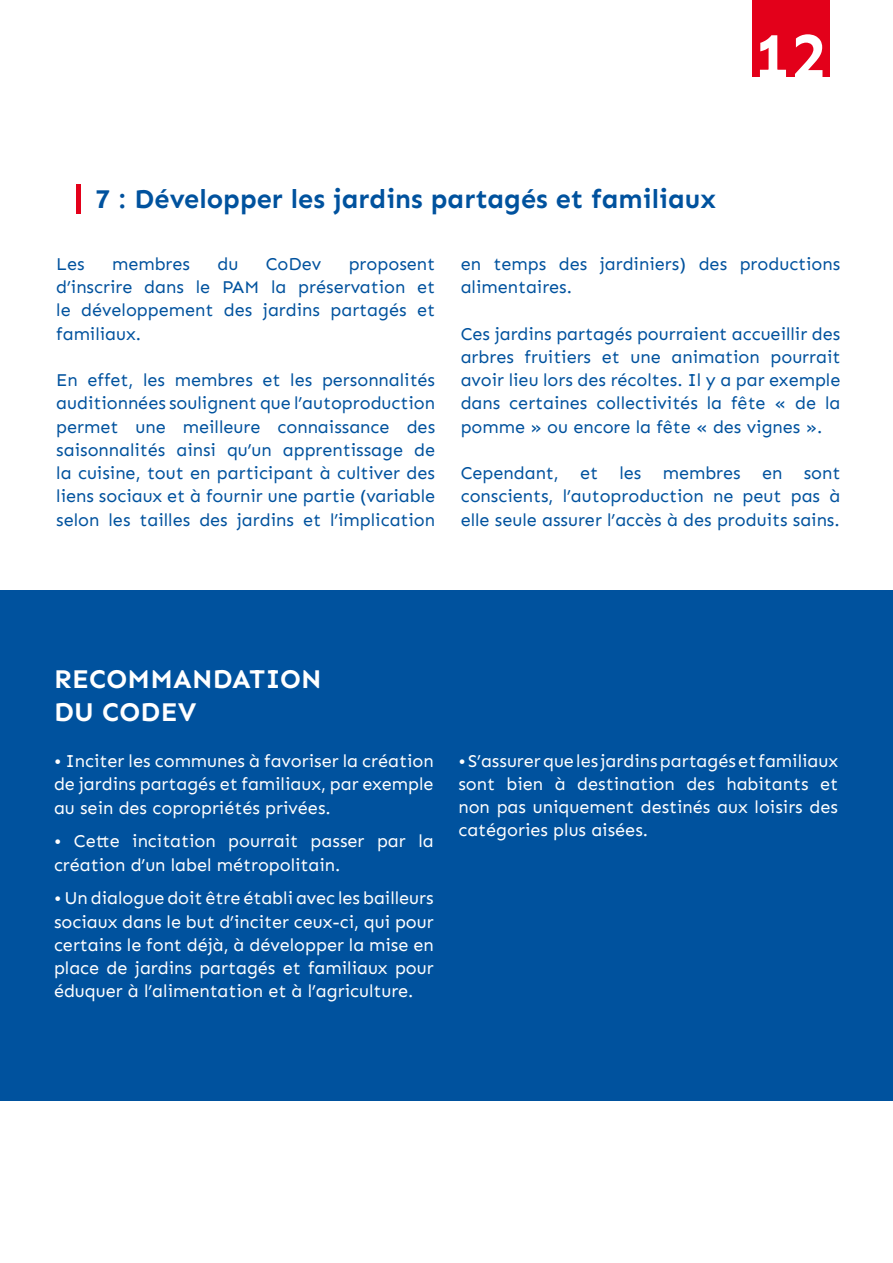
<style>
.page{position:relative;width:893px;height:1263px;background:#fff}
.page>*{position:absolute;margin:0;border:0;box-sizing:border-box;transform-origin:0 0}
.t1{font:64.5px "Sen";color:#fff}
.t2{font:27px "Sen";color:#00529e}
.t3{font:27px/32.4px "Sen";letter-spacing:.01em;color:#fff}
.t4{font:18px/23.2px "Sen";color:#00529e;text-align:justify}
.t5{font:18px/23.2px "Sen";color:#fff;text-align:justify}
</style>
<div class="page">
<div style="left:752px;top:0;width:77px;height:77px;background:#e3001a"></div>
<div style="left:0;top:590px;width:893px;height:510px;background:#00529e"></div>
<hr style="left:77px;top:184px;width:4px;height:30px;background:#e3001a">
<p class="t2" style="left:95px;top:184px;width:622px">7 : Développer les jardins partagés et familiaux</p>
<p class="t1" style="left:754px;top:18px;width:74px">12</p>
<p class="t4" style="left:56px;top:252px;width:30px">Les</p>
<p class="t4" style="left:112px;top:252px;width:80px">membres</p>
<p class="t4" style="left:217px;top:252px;width:22px">du</p>
<p class="t4" style="left:266px;top:252px;width:57px">CoDev</p>
<p class="t4" style="left:56px;top:252px;width:380px;text-indent:292px">proposent d’inscrire dans le PAM la préservation et le développement des jardins partagés et familiaux.</p>
<p class="t4" style="left:56px;top:368px;width:380px">En effet, les membres et les personnalités auditionnées soulignent que l’autoproduction permet une meilleure connaissance des saisonnalités ainsi qu’un apprentissage de la cuisine, tout en participant à cultiver des liens sociaux et à fournir une partie (variable selon les tailles des jardins et l’implication</p>
<p class="t4" style="left:461px;top:252px;width:381px">en temps des jardiniers) des productions alimentaires.</p>
<p class="t4" style="left:461px;top:322px;width:381px">Ces jardins partagés pourraient accueillir des arbres fruitiers et une animation pourrait avoir lieu lors des récoltes. Il y a par exemple dans certaines collectivités la fête « de la pomme » ou encore la fête « des vignes ».</p>
<p class="t4" style="left:461px;top:461px;width:381px">Cependant, et les membres en sont conscients, l’autoproduction ne peut pas à elle seule assurer l’accès à des produits sains.</p>
<p class="t3" style="left:54px;top:663px;width:269px">RECOMMANDATION<br>DU CODEV</p>
<p class="t5" style="left:54px;top:749px;width:381px">• Inciter les communes à favoriser la création de jardins partagés et familiaux, par exemple au sein des copropriétés privées.</p>
<p class="t5" style="left:54px;top:830px;width:381px">• Cette incitation pourrait passer par la création d’un label métropolitain.</p>
<p class="t5" style="left:54px;top:887px;width:381px">• Un dialogue doit être établi avec les bailleurs sociaux dans le but d’inciter ceux-ci, qui pour certains le font déjà, à développer la mise en place de jardins partagés et familiaux pour éduquer à l’alimentation et à l’agriculture.</p>
<p class="t5" style="left:458px;top:749px;width:381px">• S’assurer que les jardins partagés et familiaux sont bien à destination des habitants et non pas uniquement destinés aux loisirs des catégories plus aisées.</p>
</div>
